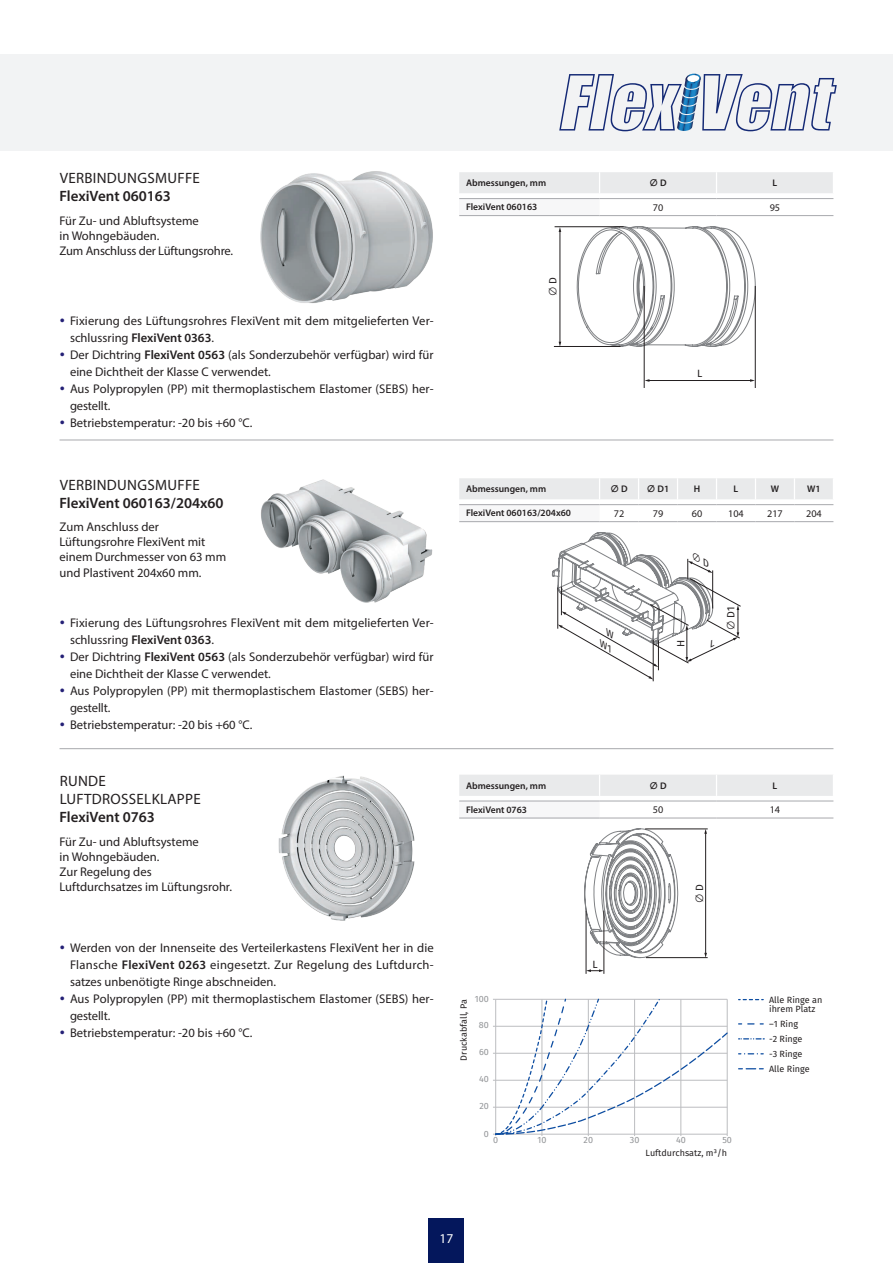
<style>
.page{position:relative;width:893px;height:1263px;background:#fff}
.page>*{position:absolute;margin:0;border:0;box-sizing:border-box;transform-origin:0 0}
.t1{font:15px/18px "Myriad Pro";letter-spacing:.02em;color:#231f20}
.t2{font:600 15px "Myriad Pro";color:#231f20}
.t3{font:13.5px "Myriad Pro";color:#fff}
.t4{font:12.6px/17px "Myriad Pro";color:#231f20}
.t5{font:10.5px "Fira Sans";color:#231f20}
.t6{font:10.2px "Myriad Pro";color:#231f20}
.t7{font:600 9.6px "Myriad Pro";color:#231f20}
.t8{font:700 9.6px "Fira Sans";color:#231f20}
.t9{font:9px/15px "Fira Sans";color:#231f20}
.t10{font:9px "Fira Sans";color:#939598}
.s1{color:#242076}
.s2{font-weight:600}
.s3{font-family:"Myriad Pro";font-weight:600}
.s4{font-family:"Fira Sans";font-weight:700}
</style>
<div class="page">
<div style="left:429px;top:1218px;width:35px;height:45px;background:#04175c"></div>
<div style="left:0;top:54px;width:893px;height:97px;background:#f2f3f4"></div>
<svg style="left:559px;top:74px;width:278px;height:57px"></svg>
<svg style="left:459px;top:172px;width:375px;height:44px"></svg>
<hr style="left:459px;top:198px;width:141px;height:1px;background:#a8a9ad">
<hr style="left:600px;top:198px;width:116px;height:1px;background:#a8a9ad">
<hr style="left:716px;top:198px;width:117px;height:1px;background:#a8a9ad">
<svg style="left:576px;top:226px;width:180px;height:121px"></svg>
<hr style="left:555px;top:226px;width:69px;height:1px;background:#231f20">
<hr style="left:554px;top:346px;width:66px;height:1px;background:#231f20">
<hr style="left:560px;top:231px;width:1px;height:112px;background:#231f20">
<hr style="left:649px;top:380px;width:102px;height:1px;background:#231f20">
<svg style="left:750px;top:379px;width:5px;height:3px"></svg>
<hr style="left:644px;top:286px;width:1px;height:102px;background:#231f20">
<hr style="left:755px;top:286px;width:1px;height:102px;background:#231f20">
<svg style="left:459px;top:478px;width:375px;height:44px"></svg>
<hr style="left:459px;top:504px;width:141px;height:1px;background:#a8a9ad">
<hr style="left:755px;top:504px;width:39px;height:1px;background:#a8a9ad">
<hr style="left:716px;top:504px;width:39px;height:1px;background:#a8a9ad">
<hr style="left:677px;top:504px;width:39px;height:1px;background:#a8a9ad">
<hr style="left:794px;top:504px;width:39px;height:1px;background:#a8a9ad">
<hr style="left:600px;top:504px;width:39px;height:1px;background:#a8a9ad">
<hr style="left:639px;top:504px;width:38px;height:1px;background:#a8a9ad">
<hr style="left:653px;top:640px;width:1px;height:41px;background:#231f20">
<hr style="left:459px;top:818px;width:141px;height:1px;background:#a8a9ad">
<hr style="left:600px;top:818px;width:116px;height:1px;background:#a8a9ad">
<hr style="left:716px;top:818px;width:117px;height:1px;background:#a8a9ad">
<svg style="left:459px;top:775px;width:375px;height:43px"></svg>
<hr style="left:459px;top:801px;width:141px;height:1px;background:#a8a9ad">
<hr style="left:600px;top:801px;width:116px;height:1px;background:#a8a9ad">
<hr style="left:716px;top:801px;width:117px;height:1px;background:#a8a9ad">
<svg style="left:584px;top:828px;width:94px;height:130px"></svg>
<hr style="left:645px;top:829px;width:63px;height:1px;background:#231f20">
<hr style="left:646px;top:957px;width:62px;height:1px;background:#231f20">
<hr style="left:705px;top:833px;width:1px;height:121px;background:#231f20">
<svg style="left:704px;top:829px;width:3px;height:5px"></svg>
<svg style="left:587px;top:969px;width:17px;height:3px"></svg>
<hr style="left:586px;top:910px;width:1px;height:64px;background:#231f20">
<hr style="left:604px;top:910px;width:1px;height:64px;background:#231f20">
<svg style="left:493px;top:998px;width:235px;height:138px"></svg>
<svg style="left:739px;top:999px;width:24px;height:1px"></svg>
<svg style="left:739px;top:1038px;width:25px;height:1px"></svg>
<svg style="left:739px;top:1053px;width:24px;height:1px"></svg>
<svg style="left:739px;top:1068px;width:24px;height:1px"></svg>
<img style="left:260px;top:171px;width:173px;height:132px">
<img style="left:261px;top:479px;width:172px;height:124px">
<img style="left:278px;top:775px;width:137px;height:146px">
<hr style="left:60px;top:439px;width:773px;height:1px;background:#a8a9ad">
<hr style="left:60px;top:748px;width:773px;height:1px;background:#a8a9ad">
<svg style="left:551px;top:532px;width:190px;height:147px"></svg>
<p class="t1" style="left:60px;top:169px;width:142px">VERBINDUNGSMUFFE</p>
<p class="t2" style="left:60px;top:187px;width:113px">FlexiVent 060163</p>
<p class="t4" style="left:60px;top:213px;width:175px;line-height:15.1px">Für Zu- und Abluftsysteme<br>in Wohngebäuden.<br>Zum Anschluss der Lüftungsrohre.</p>
<p class="t4" style="left:70px;top:312px;width:365px;text-indent:-10px"><span class="s1">•</span> Fixierung des Lüftungsrohres FlexiVent mit dem mitgelieferten Ver&shy;schlussring <span class="s2">FlexiVent 0363</span>.</p>
<p class="t4" style="left:70px;top:346px;width:365px;text-indent:-10px"><span class="s1">•</span> Der Dichtring <span class="s2">FlexiVent 0563</span> (als Sonderzubehör verfügbar) wird für eine Dichtheit der Klasse C verwendet.</p>
<p class="t4" style="left:70px;top:380px;width:364px;text-indent:-10px"><span class="s1">•</span> Aus Polypropylen (PP) mit thermoplastischem Elastomer (SEBS) her&shy;gestellt.</p>
<p class="t4" style="left:60px;top:414px;width:194px"><span class="s1">•</span> Betriebstemperatur: -20 bis +60 °C.</p>
<p class="t1" style="left:60px;top:475px;width:142px">VERBINDUNGSMUFFE</p>
<p class="t2" style="left:60px;top:493px;width:166px">FlexiVent 060163/204x60</p>
<p class="t4" style="left:60px;top:519px;width:168px;line-height:15.1px">Zum Anschluss der<br>Lüftungsrohre FlexiVent mit einem Durchmesser von 63 mm und Plastivent 204x60 mm.</p>
<p class="t4" style="left:70px;top:614px;width:365px;text-indent:-10px"><span class="s1">•</span> Fixierung des Lüftungsrohres FlexiVent mit dem mitgelieferten Ver&shy;schlussring <span class="s2">FlexiVent 0363</span>.</p>
<p class="t4" style="left:70px;top:648px;width:365px;text-indent:-10px"><span class="s1">•</span> Der Dichtring <span class="s2">FlexiVent 0563</span> (als Sonderzubehör verfügbar) wird für eine Dichtheit der Klasse C verwendet.</p>
<p class="t4" style="left:70px;top:682px;width:364px;text-indent:-10px"><span class="s1">•</span> Aus Polypropylen (PP) mit thermoplastischem Elastomer (SEBS) her&shy;gestellt.</p>
<p class="t4" style="left:60px;top:716px;width:194px"><span class="s1">•</span> Betriebstemperatur: -20 bis +60 °C.</p>
<p class="t1" style="left:60px;top:772px;width:143px">RUNDE<br>LUFTDROSSELKLAPPE</p>
<p class="t2" style="left:60px;top:807px;width:97px">FlexiVent 0763</p>
<p class="t4" style="left:60px;top:833px;width:174px;line-height:15.1px">Für Zu- und Abluftsysteme<br>in Wohngebäuden.<br>Zur Regelung des<br>Luftdurchsatzes im Lüftungsrohr.</p>
<p class="t4" style="left:70px;top:939px;width:365px;text-align:justify;text-indent:-10px"><span class="s1">•</span> Werden von der Innenseite des Verteilerkastens FlexiVent her in die Flansche <span class="s2">FlexiVent 0263</span> eingesetzt. Zur Regelung des Luftdurch&shy;satzes unbenötigte Ringe abschneiden.</p>
<p class="t4" style="left:70px;top:990px;width:364px;text-indent:-10px"><span class="s1">•</span> Aus Polypropylen (PP) mit thermoplastischem Elastomer (SEBS) her&shy;gestellt.</p>
<p class="t4" style="left:60px;top:1024px;width:194px"><span class="s1">•</span> Betriebstemperatur: -20 bis +60 °C.</p>
<p class="t7" style="left:466px;top:177px;width:82px">Abmessungen, mm</p>
<p class="t8" style="left:649px;top:176px;width:19px">∅ <span class="s3">D</span></p>
<p class="t7" style="left:773px;top:177px;width:6px">L</p>
<p class="t7" style="left:466px;top:201px;width:73px">FlexiVent 060163</p>
<p class="t6" style="left:653px;top:201px;width:12px">70</p>
<p class="t6" style="left:770px;top:201px;width:12px">95</p>
<p class="t5" style="left:546px;top:296px;width:20px;rotate:-90deg">∅ D</p>
<p class="t5" style="left:697px;top:366px;width:7px">L</p>
<p class="t7" style="left:466px;top:483px;width:82px">Abmessungen, mm</p>
<p class="t8" style="left:610px;top:482px;width:19px">∅ <span class="s3">D</span></p>
<p class="t7" style="left:647px;top:483px;width:24px"><span class="s4">∅</span> D1</p>
<p class="t7" style="left:694px;top:483px;width:8px">H</p>
<p class="t7" style="left:734px;top:483px;width:6px">L</p>
<p class="t7" style="left:771px;top:483px;width:10px">W</p>
<p class="t7" style="left:807px;top:483px;width:15px">W1</p>
<p class="t7" style="left:466px;top:507px;width:107px">FlexiVent 060163/204x60</p>
<p class="t6" style="left:614px;top:507px;width:12px">72</p>
<p class="t6" style="left:653px;top:507px;width:12px">79</p>
<p class="t6" style="left:692px;top:507px;width:12px">60</p>
<p class="t6" style="left:728px;top:507px;width:17px">104</p>
<p class="t6" style="left:767px;top:507px;width:17px">217</p>
<p class="t6" style="left:806px;top:507px;width:17px">204</p>
<p class="t5" style="left:673px;top:647px;width:9px;rotate:-90deg">H</p>
<p class="t5" style="left:723px;top:630px;width:25px;rotate:-90deg">∅ D1</p>
<p class="t7" style="left:466px;top:779px;width:82px">Abmessungen, mm</p>
<p class="t8" style="left:649px;top:778px;width:19px">∅ <span class="s3">D</span></p>
<p class="t7" style="left:773px;top:779px;width:6px">L</p>
<p class="t7" style="left:466px;top:803px;width:63px">FlexiVent 0763</p>
<p class="t6" style="left:653px;top:804px;width:12px">50</p>
<p class="t6" style="left:770px;top:804px;width:12px">14</p>
<p class="t10" style="left:475px;top:993px;width:15px">100</p>
<p class="t9" style="left:457px;top:1060px;width:63px;rotate:-90deg">Druckabfall, Pa</p>
<p class="t10" style="left:479px;top:1018px;width:11px">80</p>
<p class="t10" style="left:479px;top:1045px;width:11px">60</p>
<p class="t10" style="left:479px;top:1072px;width:11px">40</p>
<p class="t10" style="left:479px;top:1099px;width:11px">20</p>
<p class="t5" style="left:592px;top:957px;width:7px">L</p>
<p class="t5" style="left:692px;top:903px;width:20px;rotate:-90deg">∅ D</p>
<p class="t10" style="left:484px;top:1127px;width:7px">0</p>
<p class="t10" style="left:493px;top:1134px;width:7px">0</p>
<p class="t10" style="left:537px;top:1134px;width:10px">10</p>
<p class="t10" style="left:584px;top:1134px;width:11px">20</p>
<p class="t10" style="left:630px;top:1134px;width:11px">30</p>
<p class="t10" style="left:676px;top:1134px;width:11px">40</p>
<p class="t10" style="left:722px;top:1134px;width:11px">50</p>
<p class="t9" style="left:645px;top:1146px;width:83px">Luftdurchsatz, m³/h</p>
<p class="t9" style="left:769px;top:996px;width:55px;line-height:9px">Alle Ringe an ihrem Platz</p>
<p class="t9" style="left:769px;top:1017px;width:42px">–1 Ring<br>-2 Ringe -3 Ringe<br>Alle Ringe</p>
<p class="t3" style="left:440px;top:1230px;width:15px">17</p>
</div>
